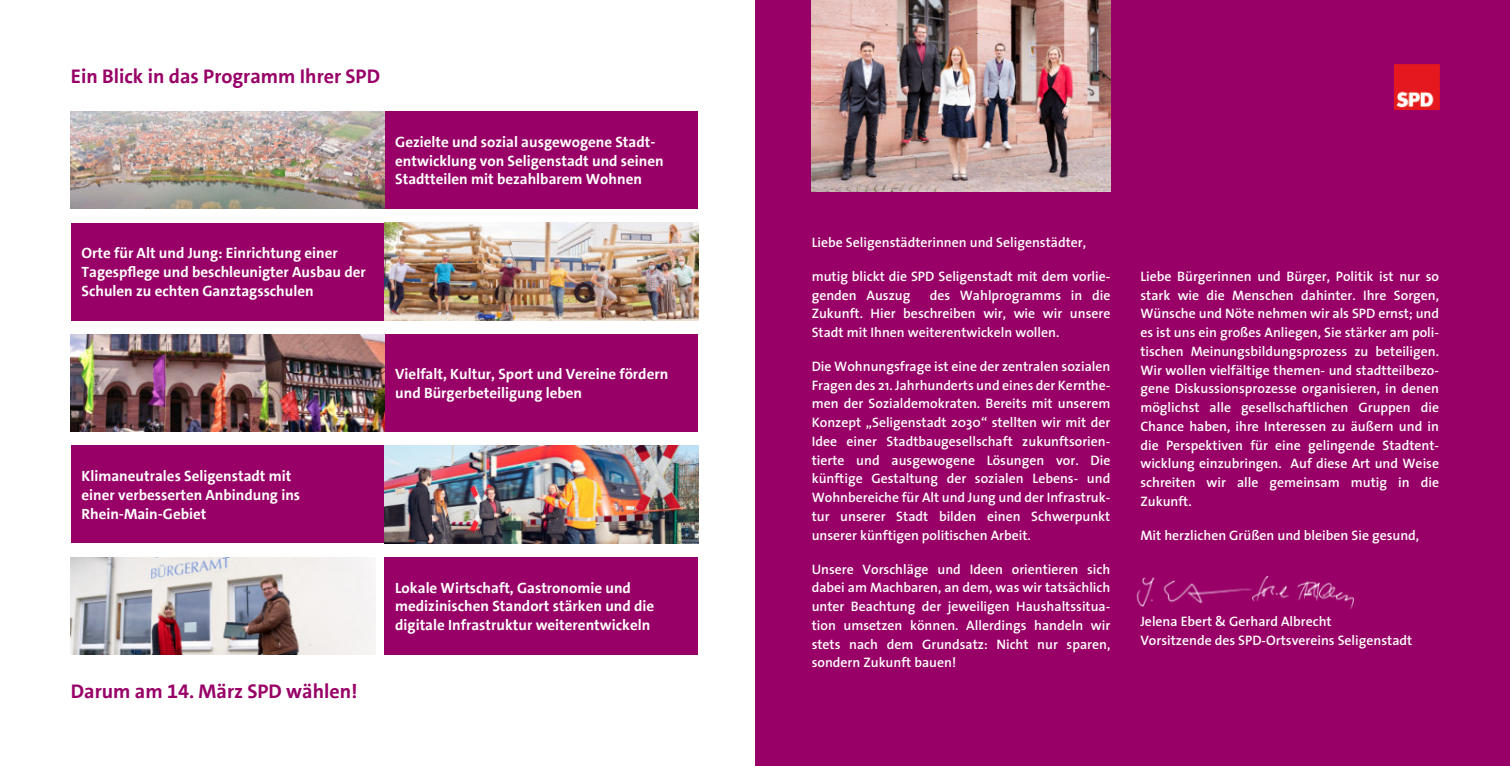
<style>
.page{position:relative;width:1510px;height:766px;background:#fff}
.page>*{position:absolute;margin:0;border:0;box-sizing:border-box;transform-origin:0 0}
.t1{font:700 20px "SPD The Sans";color:#980067}
.t2{font:700 15px/18.8px "SPD The Sans";color:#fff}
.t3{font:600 13.75px/18.8px "The Sans 6";color:#fff;text-align:justify}
</style>
<div class="page">
<div style="left:755px;top:0;width:754px;height:765px;background:#980067"></div>
<img style="left:1394px;top:65px;width:45px;height:44px">
<img style="left:1252px;top:576px;width:101px;height:32px">
<img style="left:1136px;top:577px;width:116px;height:29px">
<div style="left:384px;top:111px;width:314px;height:98px;background:#980067"></div>
<div style="left:71px;top:445px;width:313px;height:98px;background:#980067"></div>
<div style="left:384px;top:557px;width:314px;height:97px;background:#980067"></div>
<div style="left:71px;top:223px;width:313px;height:97px;background:#980067"></div>
<div style="left:384px;top:334px;width:314px;height:97px;background:#980067"></div>
<img style="left:71px;top:111px;width:313px;height:98px">
<img style="left:384px;top:223px;width:314px;height:97px">
<img style="left:811px;top:0;width:299px;height:191px">
<img style="left:71px;top:334px;width:313px;height:97px">
<img style="left:384px;top:445px;width:314px;height:98px">
<img style="left:71px;top:557px;width:305px;height:97px">
<h1 class="t1" style="left:71px;top:68px;width:311px">Ein Blick in das Programm Ihrer SPD</h1>
<p class="t2" style="left:395px;top:134px;width:270px">Gezielte und sozial ausgewogene Stadt&shy;entwicklung von Seligenstadt und seinen<br>Stadtteilen mit bezahlbarem Wohnen</p>
<p class="t2" style="left:81px;top:245px;width:286px">Orte für Alt und Jung: Einrichtung einer<br>Tagespflege und beschleunigter Ausbau der<br>Schulen zu echten Ganztagsschulen</p>
<p class="t2" style="left:395px;top:366px;width:274px">Vielfalt, Kultur, Sport und Vereine fördern und Bürgerbeteiligung leben</p>
<p class="t2" style="left:81px;top:468px;width:220px">Klimaneutrales Seligenstadt mit einer verbesserten Anbindung ins<br>Rhein-Main-Gebiet</p>
<h1 class="t1" style="left:71px;top:683px;width:288px">Darum am 14. März SPD wählen!</h1>
<p class="t2" style="left:395px;top:579px;width:260px">Lokale Wirtschaft, Gastronomie und medizinischen Standort stärken und die digitale Infrastruktur weiterentwickeln</p>
<p class="t3" style="left:811px;top:233px;width:276px">Liebe Seligenstädterinnen und Seligenstädter,</p>
<p class="t3" style="left:811px;top:267px;width:300px">mutig blickt die SPD Seligenstadt mit dem vorlie&shy;genden Auszug</p>
<p class="t3" style="left:811px;top:286px;width:300px;text-indent:118px">des Wahlprogramms in die Zukunft. Hier beschreiben wir, wie wir unsere Stadt mit Ihnen weiterentwickeln wollen.</p>
<p class="t3" style="left:811px;top:357px;width:300px">Die Wohnungsfrage ist eine der zentralen sozialen Fragen des 21. Jahrhunderts und eines der Kernthe&shy;men der Sozialdemokraten. Bereits mit unserem Konzept „Seligenstadt 2030“ stellten wir mit der Idee einer Stadtbaugesellschaft zukunftsorien&shy;tierte und ausgewogene Lösungen vor. Die künftige Gestaltung der sozialen Lebens- und Wohnbereiche für Alt und Jung und der Infrastruk&shy;tur unserer Stadt bilden einen Schwerpunkt unserer künftigen politischen Arbeit.</p>
<p class="t3" style="left:811px;top:560px;width:300px">Unsere Vorschläge und Ideen orientieren sich dabei am Machbaren, an dem, was wir tatsächlich unter Beachtung der jeweiligen Haushaltssitua&shy;tion umsetzen können. Allerdings handeln wir stets nach dem Grundsatz: Nicht nur sparen, sondern Zukunft bauen!</p>
<p class="t3" style="left:1140px;top:267px;width:300px">Liebe Bürgerinnen und Bürger, Politik ist nur so stark wie die Menschen dahinter. Ihre Sorgen, Wünsche und Nöte nehmen wir als SPD ernst; und es ist uns ein großes Anliegen, Sie stärker am poli&shy;tischen Meinungsbildungsprozess zu beteiligen.<br>Wir wollen vielfältige themen- und stadtteilbezo&shy;gene Diskussionsprozesse organisieren, in denen möglichst alle gesellschaftlichen Gruppen die Chance haben, ihre Interessen zu äußern und in die Perspektiven für eine gelingende Stadtent&shy;wicklung einzubringen. Auf diese Art und Weise schreiten wir alle gemeinsam mutig in die Zukunft.</p>
<p class="t3" style="left:1140px;top:526px;width:280px">Mit herzlichen Grüßen und bleiben Sie gesund,</p>
<p class="t3" style="left:1140px;top:612px;width:273px">Jelena Ebert &amp; Gerhard Albrecht<br>Vorsitzende des SPD-Ortsvereins Seligenstadt</p>
</div>
